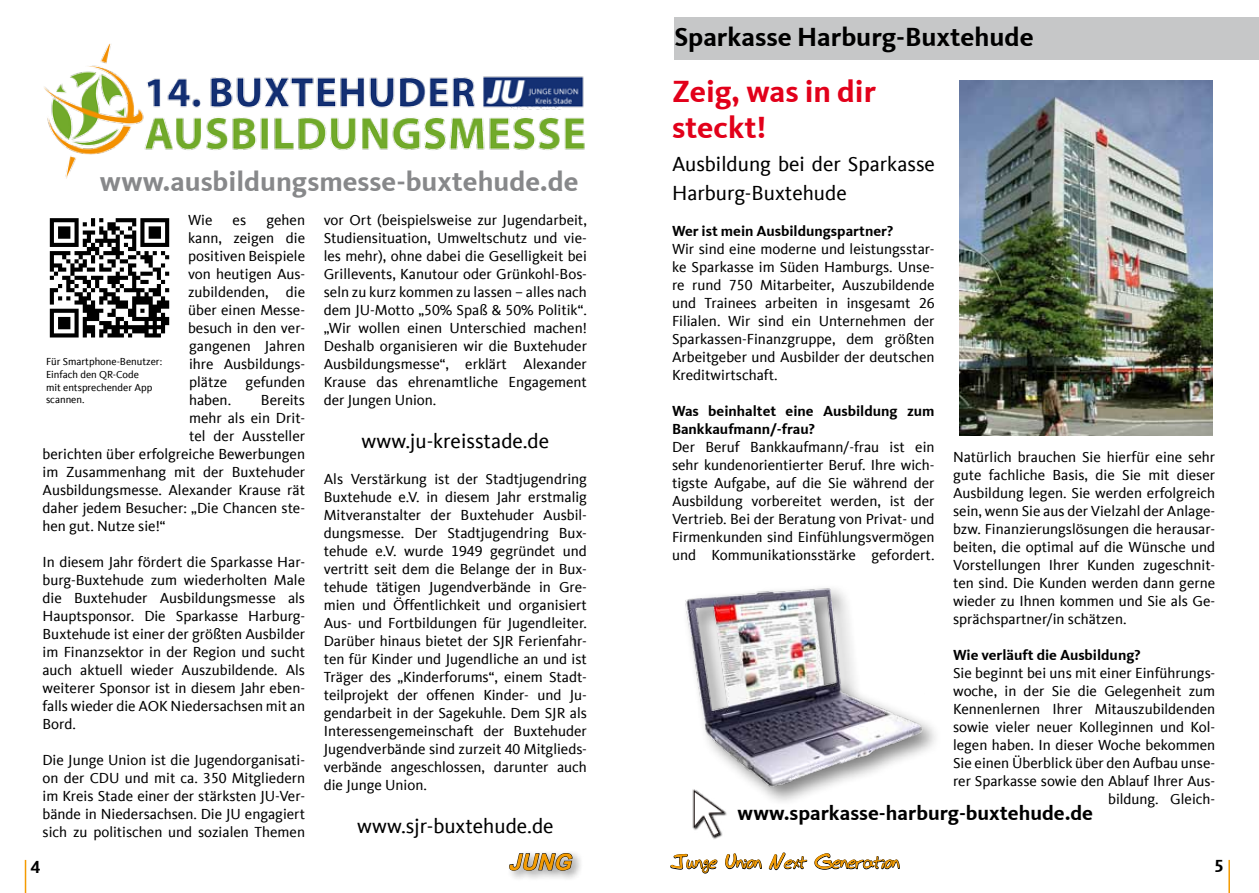
<style>
.page{position:relative;width:1259px;height:893px;background:#fff}
.page>*{position:absolute;margin:0;border:0;box-sizing:border-box;transform-origin:0 0}
.t1{font:700 31.5px/36px "CDU Kievit Tab";color:#e2001a}
.t2{font:700 28.5px "CDU Kievit Tab";color:#87888a}
.t3{font:700 27px "CDU Kievit Tab";color:#000}
.t4{font:italic 700 22.5px "Arial";color:#f49b00}
.t5{font:21px/28.5px "CDU Kievit Tab";color:#000}
.t6{font:700 21px "CDU Kievit Tab";color:#000}
.t7{font:700 18px "Bud Hand";color:#f49b00}
.t8{font:700 18px "CDU Kievit Tab";color:#000}
.t9{font:15px/18px "CDU Kievit Tab";color:#000;text-align:justify}
.t10{font:700 15px/18px "CDU Kievit Tab";color:#000}
.t11{font:10.5px/12.6px "CDU Kievit Tab";color:#000}
</style>
<div class="page">
<svg style="left:670px;top:854px;width:47px;height:20px"></svg>
<svg style="left:725px;top:853px;width:37px;height:17px"></svg>
<svg style="left:768px;top:852px;width:39px;height:19px"></svg>
<svg style="left:814px;top:853px;width:86px;height:17px"></svg>
<hr style="left:1228px;top:860px;width:2px;height:33px;background:#f49b00">
<div style="left:799px;top:17px;width:460px;height:43px;background:#c6c7c8"></div>
<div style="left:506px;top:850px;width:78px;height:32px;background:#000;opacity:.5"></div>
<svg style="left:509px;top:853px;width:64px;height:18px"></svg>
<hr style="left:25px;top:860px;width:1px;height:33px;background:#f49b00">
<img style="left:44px;top:43px;width:541px;height:136px">
<img style="left:692px;top:808px;width:35px;height:31px">
<div style="left:674px;top:17px;width:425px;height:43px;background:#c6c7c8"></div>
<div style="left:682px;top:583px;width:261px;height:225px;background:#000;opacity:.5"></div>
<img style="left:682px;top:585px;width:251px;height:204px">
<img style="left:959px;top:80px;width:253px;height:355px">
<div style="left:46px;top:214px;width:127px;height:128px;background:linear-gradient(to right,#fff,#fff)"></div>
<svg style="left:50px;top:218px;width:119px;height:119px"></svg>
<h2 class="t2" style="left:100px;top:165px;width:480px">www.ausbildungsmesse-buxtehude.de</h2>
<p class="t9" style="left:188px;top:211px;width:119px;text-indent:78px">gehen kann, zeigen die positiven Beispiele von heutigen Aus&shy;zubildenden, die über einen Messe&shy;besuch in den ver&shy;gangenen Jahren ihre Ausbildungs&shy;plätze gefunden haben.</p>
<p class="t9" style="left:188px;top:211px;width:26px">Wie</p>
<p class="t9" style="left:233px;top:211px;width:15px">es</p>
<p class="t11" style="left:46px;top:356px;width:118px">Für Smartphone-Benutzer:<br>Einfach den QR-Code<br>mit entsprechender App scannen.</p>
<p class="t9" style="left:261px;top:391px;width:46px">Bereits</p>
<p class="t9" style="left:189px;top:409px;width:117px">mehr als ein Drit-</p>
<p class="t9" style="left:189px;top:427px;width:117px">tel der Aussteller</p>
<p class="t9" style="left:43px;top:445px;width:264px">berichten über erfolgreiche Bewerbungen</p>
<p class="t9" style="left:43px;top:463px;width:264px">im Zusammenhang mit der Buxtehuder</p>
<p class="t9" style="left:43px;top:481px;width:264px">Ausbildungsmesse. Alexander Krause rät</p>
<p class="t9" style="left:43px;top:499px;width:264px">daher jedem Besucher: „Die Chancen ste-</p>
<p class="t9" style="left:43px;top:517px;width:125px">hen gut. Nutze sie!“</p>
<p class="t9" style="left:43px;top:553px;width:264px">In diesem Jahr fördert die Sparkasse Har&shy;burg-Buxtehude zum wiederholten Male die Buxtehuder Ausbildungsmesse als Hauptsponsor. Die Sparkasse Harburg-Buxtehude ist einer der größten Ausbilder im Finanzsektor in der Region und sucht auch aktuell wieder Auszubildende. Als weiterer Sponsor ist in diesem Jahr eben&shy;falls wieder die AOK Niedersachsen mit an Bord.</p>
<p class="t9" style="left:43px;top:751px;width:264px">Die Junge Union ist die Jugendorganisati&shy;on der CDU und mit ca. 350 Mitgliedern im Kreis Stade einer der stärksten JU-Ver&shy;bände in Niedersachsen. Die JU engagiert sich zu politischen und sozialen Themen</p>
<p class="t9" style="left:324px;top:211px;width:265px">vor Ort (beispielsweise zur Jugendarbeit, Studiensituation, Umweltschutz und vie&shy;les mehr), ohne dabei die Geselligkeit bei Grillevents, Kanutour oder Grünkohl-Bos&shy;seln zu kurz kommen zu lassen – alles nach dem JU-Motto „50% Spaß &amp; 50% Politik“. „Wir wollen einen Unterschied machen!<br>Deshalb organisieren wir die Buxtehuder Ausbildungsmesse“, erklärt Alexander Krause das ehrenamtliche Engagement der Jungen Union.</p>
<h3 class="t5" style="left:361px;top:427px;width:189px">www.ju-kreisstade.de</h3>
<p class="t9" style="left:324px;top:470px;width:265px">Als Verstärkung ist der Stadtjugendring Buxtehude e.V. in diesem Jahr erstmalig Mitveranstalter der Buxtehuder Ausbil&shy;dungsmesse. Der Stadtjugendring Bux&shy;tehude e.V. wurde 1949 gegründet und vertritt seit dem die Belange der in Bux&shy;tehude tätigen Jugendverbände in Gre&shy;mien und Öffentlichkeit und organisiert Aus- und Fortbildungen für Jugendleiter.<br>Darüber hinaus bietet der SJR Ferienfahr&shy;ten für Kinder und Jugendliche an und ist Träger des „Kinderforums“, einem Stadt&shy;teilprojekt der offenen Kinder- und Ju&shy;gendarbeit in der Sagekuhle. Dem SJR als Interessengemeinschaft der Buxtehuder Jugendverbände sind zurzeit 40 Mitglieds&shy;verbände angeschlossen, darunter auch die Junge Union.</p>
<h3 class="t5" style="left:357px;top:812px;width:198px">www.sjr-buxtehude.de</h3>
<h3 class="t3" style="left:674px;top:22px;width:361px">Sparkasse Harburg-Buxtehude</h3>
<h1 class="t1" style="left:672px;top:74px;width:205px">Zeig, was in dir steckt!</h1>
<h3 class="t5" style="left:672px;top:150px;width:264px">Ausbildung bei der Sparkasse<br>Harburg-Buxtehude</h3>
<p class="t10" style="left:672px;top:222px;width:223px">Wer ist mein Ausbildungspartner?</p>
<p class="t9" style="left:672px;top:240px;width:264px">Wir sind eine moderne und leistungsstar&shy;ke Sparkasse im Süden Hamburgs. Unse&shy;re rund 750 Mitarbeiter, Auszubildende und Trainees arbeiten in insgesamt 26<br>Filialen. Wir sind ein Unternehmen der Sparkassen-Finanzgruppe, dem größten Arbeitgeber und Ausbilder der deutschen Kreditwirtschaft.</p>
<p class="t10" style="left:672px;top:402px;width:264px">Was beinhaltet eine Ausbildung zum<br>Bankkaufmann/-frau?</p>
<p class="t9" style="left:672px;top:438px;width:264px">Der Beruf Bankkaufmann/-frau ist ein sehr kundenorientierter Beruf. Ihre wich&shy;tigste Aufgabe, auf die Sie während der Ausbildung vorbereitet werden, ist der Vertrieb. Bei der Beratung von Privat- und Firmenkunden sind Einfühlungsvermögen und Kommunikationsstärke gefordert.</p>
<p class="t9" style="left:953px;top:448px;width:264px">Natürlich brauchen Sie hierfür eine sehr gute fachliche Basis, die Sie mit dieser Ausbildung legen. Sie werden erfolgreich sein, wenn Sie aus der Vielzahl der Anlage&shy;bzw. Finanzierungslösungen die herausar&shy;beiten, die optimal auf die Wünsche und Vorstellungen Ihrer Kunden zugeschnit&shy;ten sind. Die Kunden werden dann gerne wieder zu Ihnen kommen und Sie als Ge&shy;sprächspartner/in schätzen.</p>
<p class="t10" style="left:953px;top:646px;width:189px">Wie verläuft die Ausbildung?</p>
<p class="t9" style="left:953px;top:664px;width:264px;text-align:right">Sie beginnt bei uns mit einer Einführungs&shy;woche, in der Sie die Gelegenheit zum Kennenlernen Ihrer Mitauszubildenden sowie vieler neuer Kolleginnen und Kol&shy;legen haben. In dieser Woche bekommen Sie einen Überblick über den Aufbau unse&shy;rer Sparkasse sowie den Ablauf Ihrer Aus&shy;bildung. Gleich-</p>
<h3 class="t6" style="left:737px;top:801px;width:357px">www.sparkasse-harburg-buxtehude.de</h3>
<p class="t8" style="left:31px;top:856px;width:11px">4</p>
<h3 class="t4" style="left:508px;top:847px;width:71px">JUNG</h3>
<p class="t7" style="left:672px;top:852px;width:229px">Junge Union Next Generation</p>
<p class="t8" style="left:1214px;top:856px;width:11px">5</p>
</div>
